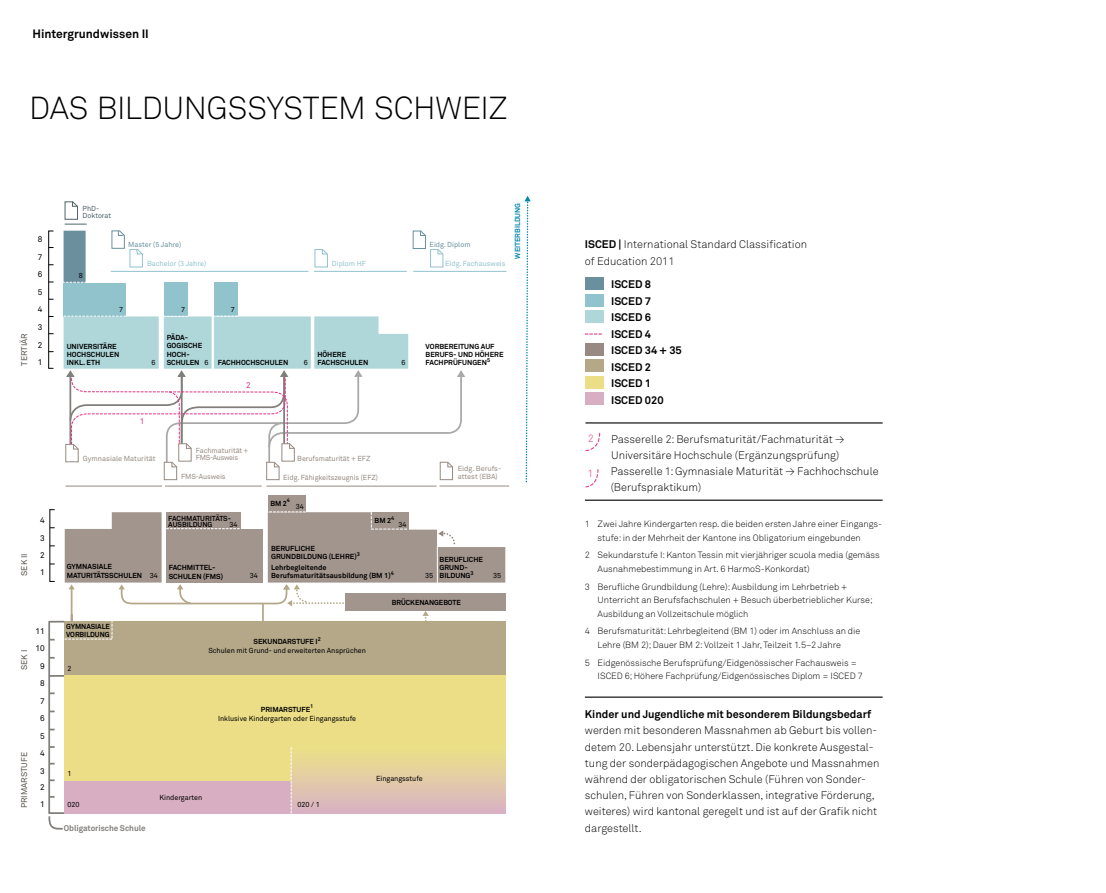
<style>
.page{position:relative;width:1106px;height:893px;background:#fff}
.page>*{position:absolute;margin:0;border:0;box-sizing:border-box;transform-origin:0 0}
.t1{font:300 31.5px "Akkurat";letter-spacing:-.015em;color:#000}
.t2{font:700 12px "Akkurat";color:#000}
.t3{font:300 10.95px/16.2px "Akkurat";color:#000}
.t4{font:700 10.95px/16.5px "Akkurat";color:#000}
.t5{font:300 10.5px "Akkurat";color:#e43388}
.t6{font:300 9px/13.5px "Akkurat";color:#000}
.t7{font:8.25px "Akkurat";color:#59544f}
.t8{font:8.25px/17.5px "Akkurat";color:#000;text-align:justify}
.t9{font:700 8.25px "Akkurat";letter-spacing:-.005em;color:#817e7b}
.t10{font:8.25px "Akkurat";color:#e43388}
.t11{font:700 7.2px/8.1px "Akkurat";color:#000}
.t12{font:7.2px/9.3px "Akkurat";letter-spacing:-.005em;color:#000;text-align:center}
.t13{font:7.2px/8.2px "Akkurat";letter-spacing:-.005em;color:#988a82}
.t14{font:7.2px "Akkurat";color:#91c3cd}
.t15{font:7.2px "Akkurat";color:#6a909e}
.t16{font:700 7.2px "Akkurat";letter-spacing:-.005em;color:#0085aa}
.t17{font:7.2px/7.2px "Akkurat";color:#4f6369}
.s1{font-weight:700}
</style>
<div class="page">
<div style="left:50px;top:509px;width:5px;height:73px;border:1px solid #000"></div>
<div style="left:268px;top:496px;width:38px;height:16px;background:#a2958e"></div>
<hr style="left:165px;top:486px;width:97px;height:1px;background:#988a82">
<hr style="left:65px;top:486px;width:97px;height:1px;background:#988a82">
<div style="left:48px;top:231px;width:6px;height:138px;border:1px solid #000"></div>
<div style="left:64px;top:231px;width:22px;height:52px;background:#6a909e"></div>
<svg style="left:314px;top:249px;width:14px;height:19px"></svg>
<svg style="left:111px;top:230px;width:32px;height:38px"></svg>
<svg style="left:524px;top:196px;width:7px;height:287px"></svg>
<hr style="left:111px;top:271px;width:197px;height:1px;background:#91c3cd">
<svg style="left:64px;top:201px;width:23px;height:24px"></svg>
<hr style="left:266px;top:486px;width:170px;height:1px;background:#988a82">
<hr style="left:439px;top:486px;width:70px;height:1px;background:#988a82">
<hr style="left:314px;top:271px;width:93px;height:1px;background:#91c3cd">
<hr style="left:413px;top:271px;width:93px;height:1px;background:#91c3cd">
<div style="left:64px;top:283px;width:62px;height:34px;background:#91c3cd"></div>
<div style="left:164px;top:282px;width:24px;height:34px;background:#91c3cd"></div>
<div style="left:214px;top:282px;width:24px;height:34px;background:#91c3cd"></div>
<svg style="left:412px;top:230px;width:32px;height:38px"></svg>
<svg style="left:48px;top:511px;width:457px;height:319px"></svg>
<svg style="left:63px;top:282px;width:23px;height:1px"></svg>
<svg style="left:63px;top:316px;width:402px;height:164px"></svg>
<svg style="left:585px;top:469px;width:14px;height:19px"></svg>
<svg style="left:585px;top:432px;width:15px;height:20px"></svg>
<hr style="left:585px;top:422px;width:297px;height:1px;background:#000">
<hr style="left:585px;top:500px;width:297px;height:1px;background:#000">
<hr style="left:585px;top:697px;width:297px;height:1px;background:#000">
<div style="left:585px;top:277px;width:18px;height:13px;background:#6a909e"></div>
<div style="left:585px;top:294px;width:18px;height:12px;background:#91c3cd"></div>
<div style="left:585px;top:310px;width:18px;height:13px;background:#afd6d9"></div>
<div style="left:585px;top:343px;width:18px;height:13px;background:#988a82"></div>
<div style="left:585px;top:360px;width:18px;height:12px;background:#b4a888"></div>
<div style="left:585px;top:376px;width:18px;height:13px;background:#ecde86"></div>
<div style="left:585px;top:393px;width:18px;height:12px;background:#d8afc2"></div>
<svg style="left:585px;top:333px;width:17px;height:2px"></svg>
<h2 class="t2" style="left:32px;top:26px;width:118px">Hintergrundwissen II</h2>
<h1 class="t1" style="left:29px;top:89px;width:480px">DAS BILDUNGSSYSTEM SCHWEIZ</h1>
<p class="t7" style="left:20px;top:366px;width:34px;rotate:-90deg">TERTIÄR</p>
<p class="t8" style="left:38px;top:231px;width:6px">8<br>7<br>6<br>5<br>4<br>3<br>2<br>1</p>
<p class="t7" style="left:20px;top:576px;width:24px;rotate:-90deg">SEK II</p>
<p class="t8" style="left:40px;top:512px;width:6px">4<br>3<br>2<br>1</p>
<p class="t7" style="left:20px;top:670px;width:22px;rotate:-90deg">SEK I</p>
<p class="t7" style="left:20px;top:808px;width:58px;rotate:-90deg">PRIMARSTUFE</p>
<p class="t8" style="left:35px;top:622px;width:11px;text-align:center">11<br>10<br>9<br>8<br>7<br>6<br>5<br>4<br>3</p>
<p class="t8" style="left:40px;top:778px;width:6px">2<br>1</p>
<p class="t17" style="left:83px;top:205px;width:30px">PhD-<br>Doktorat</p>
<p class="t12" style="left:79px;top:271px;width:6px">8</p>
<p class="t15" style="left:128px;top:240px;width:54px">Master (5 Jahre)</p>
<p class="t14" style="left:147px;top:259px;width:61px">Bachelor (3 Jahre)</p>
<p class="t14" style="left:445px;top:259px;width:62px">Eidg. Fachausweis</p>
<p class="t15" style="left:429px;top:240px;width:43px">Eidg. Diplom</p>
<p class="t14" style="left:332px;top:259px;width:36px">Diplom HF</p>
<p class="t16" style="left:513px;top:259px;width:57px;rotate:-90deg">WEITERBILDUNG</p>
<p class="t12" style="left:119px;top:305px;width:6px">7</p>
<p class="t12" style="left:181px;top:305px;width:6px">7</p>
<p class="t12" style="left:231px;top:305px;width:6px">7</p>
<p class="t11" style="left:67px;top:342px;width:54px">UNIVERSITÄRE<br>HOCHSCHULEN</p>
<p class="t11" style="left:67px;top:358px;width:35px">INKL. ETH</p>
<p class="t11" style="left:167px;top:334px;width:37px">PÄDA-<br>GOGISCHE<br>HOCH-<br>SCHULEN</p>
<p class="t11" style="left:317px;top:350px;width:30px">HÖHERE</p>
<p class="t11" style="left:218px;top:358px;width:72px">FACHHOCHSCHULEN</p>
<p class="t11" style="left:317px;top:358px;width:53px">FACHSCHULEN</p>
<p class="t12" style="left:151px;top:358px;width:6px">6</p>
<p class="t12" style="left:204px;top:358px;width:6px">6</p>
<p class="t12" style="left:304px;top:358px;width:6px">6</p>
<p class="t12" style="left:401px;top:358px;width:6px">6</p>
<p class="t10" style="left:246px;top:380px;width:6px">2</p>
<p class="t11" style="left:425px;top:342px;width:79px">VORBEREITUNG AUF<br>BERUFS- UND HÖHERE<br>FACHPRÜFUNGEN<sup>5</sup></p>
<p class="t10" style="left:140px;top:416px;width:6px">1</p>
<p class="t13" style="left:83px;top:455px;width:74px">Gymnasiale Maturität</p>
<p class="t13" style="left:196px;top:446px;width:54px;line-height:7.8px">Fachmaturität +<br>FMS-Ausweis</p>
<p class="t13" style="left:181px;top:473px;width:46px">FMS-Ausweis</p>
<p class="t11" style="left:168px;top:515px;width:64px;line-height:6.8px">FACHMATURITÄTS-<br>AUSBILDUNG</p>
<p class="t12" style="left:229px;top:520px;width:10px">34</p>
<p class="t13" style="left:297px;top:455px;width:75px">Berufsmaturität + EFZ</p>
<p class="t13" style="left:283px;top:473px;width:96px">Eidg. Fähigkeitszeugnis (EFZ)</p>
<p class="t11" style="left:270px;top:499px;width:21px">BM 2<sup>4</sup></p>
<p class="t12" style="left:296px;top:502px;width:10px">34</p>
<p class="t11" style="left:374px;top:516px;width:21px">BM 2<sup>4</sup></p>
<p class="t12" style="left:398px;top:520px;width:10px">34</p>
<p class="t13" style="left:458px;top:464px;width:45px">Eidg. Berufs&shy;attest (EBA)</p>
<p class="t11" style="left:67px;top:563px;width:47px">GYMNASIALE</p>
<p class="t11" style="left:67px;top:572px;width:77px">MATURITÄTSSCHULEN</p>
<p class="t11" style="left:66px;top:623px;width:45px;line-height:7.2px">GYMNASIALE<br>VORBILDUNG</p>
<p class="t12" style="left:68px;top:664px;width:6px">2</p>
<p class="t11" style="left:271px;top:544px;width:90px">BERUFLICHE<br>GRUNDBILDUNG (LEHRE)<sup>3</sup></p>
<p class="t11" style="left:271px;top:563px;width:124px">Lehrbegleitende<br>Berufsmaturitätsausbildung (BM 1)<sup>4</sup></p>
<p class="t11" style="left:439px;top:555px;width:45px">BERUFLICHE<br>GRUND-<br>BILDUNG<sup>3</sup></p>
<p class="t11" style="left:392px;top:598px;width:71px">BRÜCKENANGEBOTE</p>
<p class="t11" style="left:169px;top:563px;width:56px;line-height:8.7px">FACHMITTEL-<br>SCHULEN (FMS)</p>
<p class="t12" style="left:150px;top:571px;width:10px">34</p>
<p class="t12" style="left:250px;top:571px;width:10px">34</p>
<p class="t12" style="left:425px;top:571px;width:10px">35</p>
<p class="t12" style="left:493px;top:571px;width:10px">35</p>
<p class="t12" style="left:208px;top:637px;width:159px"><span class="s1">SEKUNDARSTUFE I</span><sup>2<br></sup>Schulen mit Grund- und erweiterten Ansprüchen</p>
<p class="t12" style="left:218px;top:704px;width:139px"><span class="s1">PRIMARSTUFE</span><sup>1<br></sup>Inklusive Kindergarten oder Eingangsstufe</p>
<p class="t12" style="left:68px;top:769px;width:6px">1</p>
<p class="t12" style="left:159px;top:793px;width:44px">Kindergarten</p>
<p class="t12" style="left:68px;top:800px;width:14px">020</p>
<p class="t12" style="left:297px;top:800px;width:24px">020 / 1</p>
<p class="t9" style="left:64px;top:823px;width:83px">Obligatorische Schule</p>
<p class="t12" style="left:376px;top:774px;width:48px">Eingangsstufe</p>
<p class="t3" style="left:585px;top:237px;width:224px"><span class="s1">ISCED |</span> International Standard Classification of Education 2011</p>
<p class="t5" style="left:588px;top:432px;width:7px">2</p>
<p class="t5" style="left:587px;top:467px;width:7px">1</p>
<p class="t4" style="left:611px;top:276px;width:72px">ISCED 8<br>ISCED 7<br>ISCED 6<br>ISCED 4<br>ISCED 34 + 35<br>ISCED 2<br>ISCED 1<br>ISCED 020</p>
<p class="t3" style="left:610px;top:431px;width:269px">Passerelle 2: Berufsmaturität/Fachmaturität ≥ Universitäre Hochschule (Ergänzungsprüfung)<br>Passerelle 1: Gymnasiale Maturität ≥ Fachhochschule (Berufspraktikum)</p>
<p class="t6" style="left:597px;top:517px;width:286px;text-indent:-13px">1 Zwei Jahre Kindergarten resp. die beiden ersten Jahre einer Eingangs&shy;stufe: in der Mehrheit der Kantone ins Obligatorium eingebunden</p>
<p class="t6" style="left:597px;top:549px;width:283px;text-indent:-13px">2 Sekundarstufe I: Kanton Tessin mit vierjähriger scuola media (gemäss<br>Ausnahmebestimmung in Art. 6 HarmoS-Konkordat)</p>
<p class="t6" style="left:597px;top:580px;width:276px;text-indent:-13px">3 Berufliche Grundbildung (Lehre): Ausbildung im Lehrbetrieb +<br>Unterricht an Berufsfachschulen + Besuch überbetrieblicher Kurse;<br>Ausbildung an Vollzeitschule möglich</p>
<p class="t6" style="left:597px;top:625px;width:264px;text-indent:-13px">4 Berufsmaturität: Lehrbegleitend (BM 1) oder im Anschluss an die<br>Lehre (BM 2); Dauer BM 2: Vollzeit 1 Jahr, Teilzeit 1.5–2 Jahre</p>
<p class="t6" style="left:597px;top:656px;width:267px;text-indent:-13px">5 Eidgenössische Berufsprüfung/Eidgenössischer Fachausweis =<br>ISCED 6; Höhere Fachprüfung/Eidgenössisches Diplom = ISCED 7</p>
<p class="t4" style="left:585px;top:706px;width:288px">Kinder und Jugendliche mit besonderem Bildungsbedarf</p>
<p class="t3" style="left:585px;top:723px;width:296px">werden mit besonderen Massnahmen ab Geburt bis vollen&shy;detem 20. Lebensjahr unterstützt. Die konkrete Ausgestal&shy;tung der sonderpädagogischen Angebote und Massnahmen während der obligatorischen Schule (Führen von Sonder&shy;schulen, Führen von Sonderklassen, integrative Förderung, weiteres) wird kantonal geregelt und ist auf der Grafik nicht dargestellt.</p>
</div>
